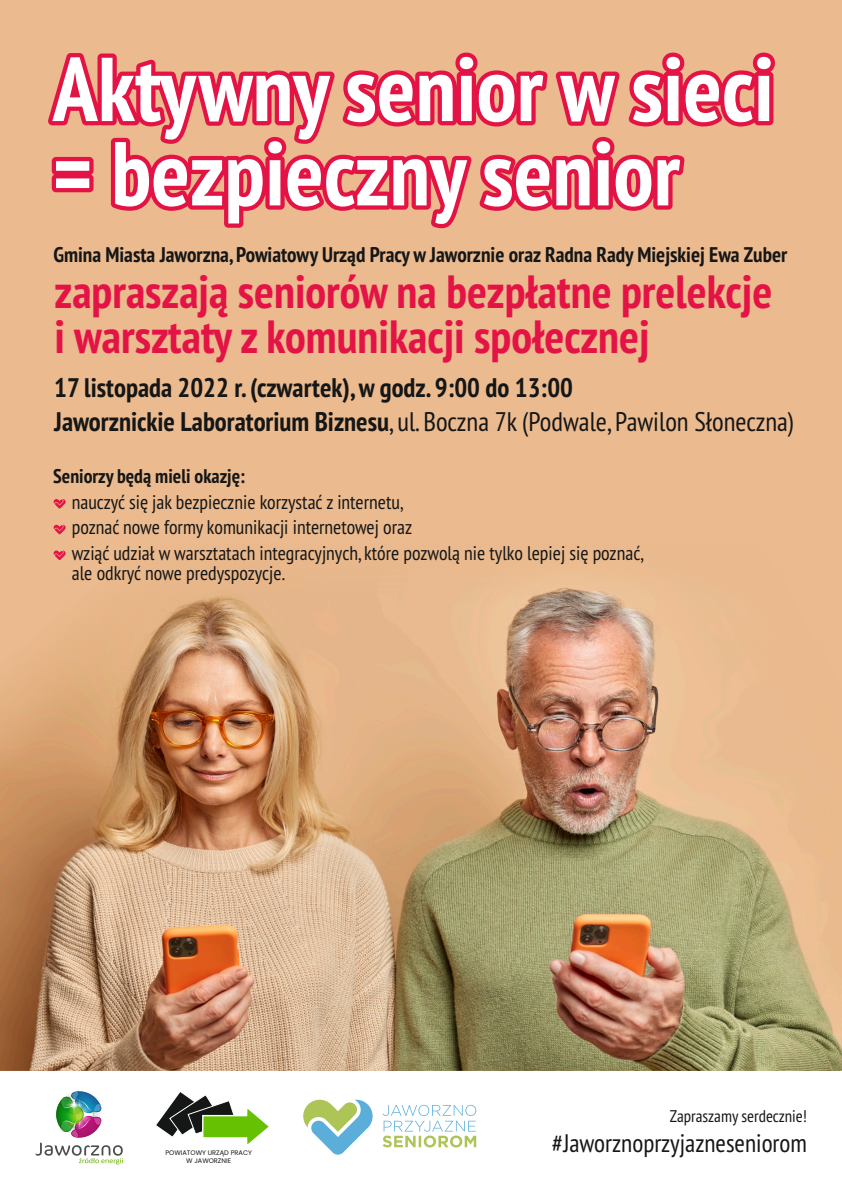
<style>
.page{position:relative;width:842px;height:1191px;background:#fff}
.page>*{position:absolute;margin:0;border:0;box-sizing:border-box;transform-origin:0 0}
.t1{font:700 condensed 90.4px/84.3px "PT Sans";color:#fff}
.t2{font:700 condensed 46.6px/44.6px "PT Sans";color:#e41346}
.t3{font:700 condensed 26.8px/34.8px "PT Sans";color:#151616}
.t4{font:condensed 25.3px "PT Sans";color:#151616}
.t5{font:700 condensed 21.2px "PT Sans";color:#151616}
.t6{font:condensed 19.8px/25.6px "PT Sans";color:#151616}
.t7{font:700 condensed 19.8px "PT Sans";color:#151616}
.t8{font:condensed 16.9px "PT Sans";color:#151616}
.t9{font:6.6px "Poppins";color:#151616}
.s1{font-weight:400}
</style>
<div class="page">
<div style="left:0;top:0;width:842px;height:1070px;background:#ebba8e"></div>
<img style="left:0;top:526px;width:842px;height:544px">
<svg style="left:48px;top:53px;width:727px;height:175px"></svg>
<svg style="left:36px;top:1093px;width:87px;height:71px"></svg>
<img style="left:61px;top:1091px;width:27px;height:27px">
<svg style="left:156px;top:1092px;width:113px;height:52px"></svg>
<svg style="left:303px;top:1099px;width:70px;height:55px"></svg>
<svg style="left:383px;top:1104px;width:93px;height:43px"></svg>
<svg style="left:54px;top:499px;width:12px;height:9px"></svg>
<svg style="left:54px;top:525px;width:12px;height:9px"></svg>
<svg style="left:54px;top:550px;width:12px;height:10px"></svg>
<h1 class="t1" style="left:53px;top:56px;width:723px">Aktywny senior w sieci = bezpieczny senior</h1>
<p class="t5" style="left:53px;top:246px;width:735px">Gmina Miasta Jaworzna, Powiatowy Urząd Pracy w Jaworznie oraz Radna Rady Miejskiej Ewa Zuber</p>
<h2 class="t2" style="left:55px;top:274px;width:719px">zapraszają seniorów na bezpłatne prelekcje i warsztaty z komunikacji społecznej</h2>
<h3 class="t3" style="left:54px;top:372px;width:741px">17 listopada 2022 r. (czwartek),w godz. 9:00 do 13:00<br>Jaworznickie Laboratorium Biznesu<span class="s1">, ul. Boczna 7k (Podwale, Pawilon Słoneczna)</span></h3>
<p class="t7" style="left:53px;top:468px;width:193px">Seniorzy będą mieli okazję:</p>
<p class="t6" style="left:72px;top:491px;width:573px">nauczyć się jak bezpiecznie korzystać z internetu,<br>poznać nowe formy komunikacji internetowej oraz<br>wziąć udział w warsztatach integracyjnych, które pozwolą nie tylko lepiej się poznać,</p>
<p class="t6" style="left:72px;top:562px;width:214px">ale odkryć nowe predyspozycje.</p>
<p class="t8" style="left:670px;top:1109px;width:139px">Zapraszamy serdecznie!</p>
<p class="t9" style="left:165px;top:1148px;width:88px">POWIATOWY URZĄD PRACY</p>
<p class="t9" style="left:186px;top:1156px;width:47px">W JAWORZNIE</p>
<p class="t4" style="left:552px;top:1133px;width:257px">#Jaworznoprzyjazneseniorom</p>
</div>
